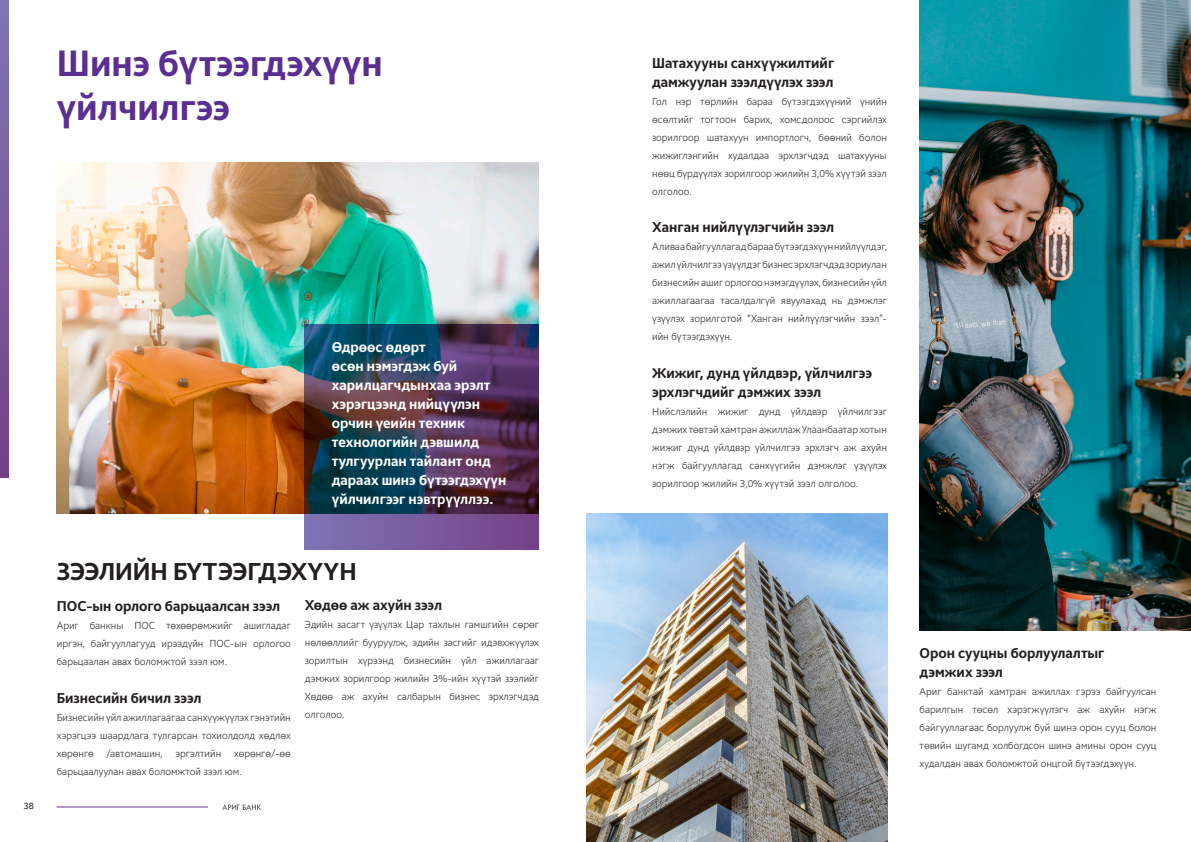
<style>
.page{position:relative;width:1191px;height:842px;background:#fff}
.page>*{position:absolute;margin:0;border:0;box-sizing:border-box;transform-origin:0 0}
.Headline{font:700 36px/43.2px "Samsung Sans";color:#5b2e91}
.Sub_Title{font:700 24px "Samsung Sans";color:#231f20}
.Sub_Title-2{font:700 14px/19px "Samsung Sans";color:#231f20}
.Sub_Title_white{font:700 14px/19px "Samsung Sans";color:#fff}
.body_text{font:300 10px/18px "Samsung Sans";color:#231f20;text-align:justify}
.t1{font:9px "Samsung Sans";color:#231f20}
</style>
<div class="page">
<hr style="left:57px;top:806px;width:151px;height:1px;background:#5b2e91">
<img style="left:919px;top:0;width:271px;height:630px">
<svg style="left:0;top:0;width:9px;height:477px;background:#795a9d"></svg>
<svg style="left:222px;top:804px;width:39px;height:6px"></svg>
<img style="left:57px;top:162px;width:482px;height:351px">
<svg style="left:305px;top:324px;width:234px;height:225px;background:#423d5d"></svg>
<img style="left:587px;top:513px;width:300px;height:329px">
<p class="t1" style="left:24px;top:800px;width:12px">38</p>
<p class="Headline" style="left:57px;top:41px;width:328px">Шинэ бүтээгдэхүүн үйлчилгээ</p>
<p class="Sub_Title-2" style="left:652px;top:53px;width:183px">Шатахууны санхүүжилтийг дамжуулан зээлдүүлэх зээл</p>
<p class="body_text" style="left:652px;top:92px;width:236px">Гол нэр төрлийн бараа бүтээгдэхүүний үнийн өсөлтийг тогтоон барих, хомсдолоос сэргийлэх зорилгоор шатахуун импортлогч, бөөний болон жижиглэнгийн худалдаа эрхлэгчдэд шатахууны нөөц бүрдүүлэх зорилгоор жилийн 3,0% хүүтэй зээл олголоо.</p>
<p class="Sub_Title-2" style="left:652px;top:217px;width:183px">Ханган нийлүүлэгчийн зээл</p>
<p class="body_text" style="left:652px;top:237px;width:236px">Аливаа байгууллагад бараа бүтээгдэхүүн нийлүүлдэг, ажил үйлчилгээ үзүүлдэг бизнес эрхлэгчдэд зориулан бизнесийн ашиг орлогоо нэмэгдүүлэх, бизнесийн үйл ажиллагаагаа тасалдалгүй явуулахад нь дэмжлэг үзүүлэх зорилготой “Ханган нийлүүлэгчийн зээл”- ийн бүтээгдэхүүн.</p>
<p class="Sub_Title-2" style="left:652px;top:363px;width:221px">Жижиг, дунд үйлдвэр, үйлчилгээ эрхлэгчдийг дэмжих зээл</p>
<p class="body_text" style="left:652px;top:402px;width:236px">Нийслэлийн жижиг дунд үйлдвэр үйлчилгээг дэмжих төвтэй хамтран ажиллаж Улаанбаатар хотын жижиг дунд үйлдвэр үйлчилгээ эрхлэгч аж ахуйн нэгж байгууллагад санхүүгийн дэмжлэг үзүүлэх зорилгоор жилийн 3,0% хүүтэй зээл олголоо.</p>
<p class="Sub_Title_white" style="left:332px;top:337px;width:176px">Өдрөөс өдөрт<br>өсөн нэмэгдэж буй харилцагчдынхаа эрэлт хэрэгцээнд нийцүүлэн орчин үеийн техник технологийн дэвшилд тулгуурлан тайлант онд дараах шинэ бүтээгдэхүүн үйлчилгээг нэвтрүүллээ.</p>
<p class="Sub_Title" style="left:57px;top:555px;width:301px">ЗЭЭЛИЙН БҮТЭЭГДЭХҮҮН</p>
<p class="Sub_Title-2" style="left:57px;top:596px;width:225px">ПОС-ын орлого барьцаалсан зээл</p>
<p class="body_text" style="left:57px;top:616px;width:235px">Ариг банкны ПОС төхөөрөмжийг ашигладаг иргэн, байгууллагууд ирээдүйн ПОС-ын орлогоо барьцаалан авах боломжтой зээл юм.</p>
<p class="Sub_Title-2" style="left:57px;top:688px;width:146px">Бизнесийн бичил зээл</p>
<p class="body_text" style="left:57px;top:708px;width:235px">Бизнесийн үйл ажиллагаагаа санхүүжүүлэх гэнэтийн хэрэгцээ шаардлага тулгарсан тохиолдолд хөдлөх хөрөнгө</p>
<p class="Sub_Title-2" style="left:305px;top:595px;width:139px">Хөдөө аж ахуйн зээл</p>
<p class="body_text" style="left:305px;top:615px;width:236px">Эдийн засагт үзүүлэх Цар тахлын гамшгийн сөрөг нөлөөллийг бууруулж, эдийн засгийг идэвхжүүлэх зорилтын хүрээнд бизнесийн үйл ажиллагааг дэмжих зорилгоор жилийн 3%-ийн хүүтэй зээлийг Хөдөө аж ахуйн салбарын бизнес эрхлэгчдэд олголоо.</p>
<p class="body_text" style="left:57px;top:744px;width:235px;text-indent:177px">хөрөнгө/-өө барьцаалуулан авах боломжтой зээл юм.</p>
<p class="body_text" style="left:107px;top:744px;width:58px">/автомашин,</p>
<p class="body_text" style="left:175px;top:744px;width:47px">эргэлтийн</p>
<p class="Sub_Title-2" style="left:919px;top:643px;width:186px">Орон сууцны борлуулалтыг дэмжих зээл</p>
<p class="body_text" style="left:919px;top:682px;width:238px">Ариг банктай хамтран ажиллах гэрээ байгуулсан барилгын төсөл хэрэгжүүлэгч аж ахуйн нэгж байгууллагаас борлуулж буй шинэ орон сууц болон төвийн шугамд холбогдсон шинэ амины орон сууц худалдан авах боломжтой онцгой бүтээгдэхүүн.</p>
</div>
